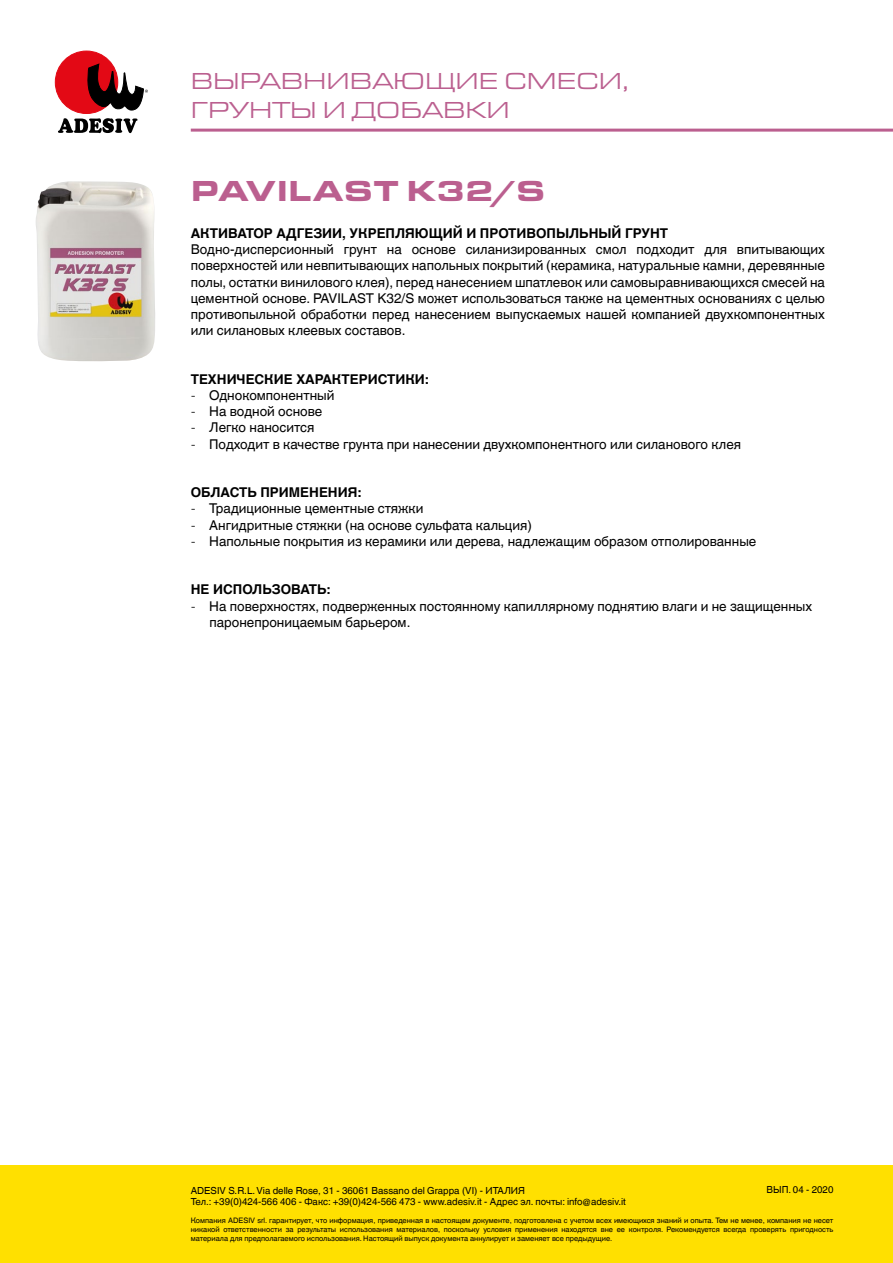
<style>
.page{position:relative;width:893px;height:1263px;background:#fff}
.page>*{position:absolute;margin:0;border:0;box-sizing:border-box;transform-origin:0 0}
.t1{font:900 30px "Eurostile Ext";color:#bb5f8f}
.t2{font:24px/28.8px "Eurostile Ext";color:#bb5f8f}
.t3{font:13.5px/16.2px "Helvetica World";color:#000;text-align:justify}
.t4{font:700 13.5px "Helvetica World";color:#000}
.t5{font:9.75px/11.7px "Helvetica World";color:#000}
.t6{font:7.5px/9px "Helvetica World";color:#000;text-align:justify}
.s1{font-family:"Helvetica Neue LT Std";font-weight:300}
</style>
<div class="page">
<div style="left:0;top:1165px;width:893px;height:98px;background:#ffe000"></div>
<svg style="left:58px;top:118px;width:79px;height:15px"></svg>
<div style="left:55px;top:51px;width:63px;height:62px;background:#e30915;border-radius:50%"></div>
<div style="left:55px;top:51px;width:63px;height:63px;border:1px solid #e30915;border-radius:50%"></div>
<svg style="left:87px;top:64px;width:61px;height:46px"></svg>
<hr style="left:191px;top:129px;width:702px;height:3px;background:#bb5f8f">
<img style="left:36px;top:181px;width:119px;height:180px">
<h2 class="t2" style="left:191px;top:65px;width:440px">ВЫРАВНИВАЮЩИЕ СМЕСИ,<br>ГРУНТЫ И ДОБАВКИ</h2>
<h1 class="t1" style="left:191px;top:169px;width:356px">PAVILAST K32/S</h1>
<p class="t4" style="left:191px;top:225px;width:479px">АКТИВАТОР АДГЕЗИИ, УКРЕПЛЯЮЩИЙ И ПРОТИВОПЫЛЬНЫЙ ГРУНТ</p>
<p class="t3" style="left:191px;top:241px;width:636px">Водно-дисперсионный грунт на основе силанизированных смол подходит для впитывающих поверхностей или невпитывающих напольных покрытий (керамика, натуральные камни, деревянные полы, остатки винилового клея), перед нанесением шпатлевок или самовыравнивающихся смесей на цементной основе. PAVILAST K32/S может использоваться также на цементных основаниях с целью противопыльной обработки перед нанесением выпускаемых нашей компанией двухкомпонентных или силановых клеевых составов.</p>
<p class="t4" style="left:191px;top:371px;width:239px">ТЕХНИЧЕСКИЕ ХАРАКТЕРИСТИКИ:</p>
<p class="t3" style="left:191px;top:387px;width:145px"><span class="s1">-</span> Однокомпонентный</p>
<p class="t3" style="left:191px;top:403px;width:133px"><span class="s1">-</span> На водной основе</p>
<p class="t3" style="left:191px;top:420px;width:125px"><span class="s1">-</span> Легко наносится</p>
<p class="t3" style="left:191px;top:436px;width:552px"><span class="s1">-</span> Подходит в качестве грунта при нанесении двухкомпонентного или силанового клея</p>
<p class="t4" style="left:191px;top:485px;width:172px">ОБЛАСТЬ ПРИМЕНЕНИЯ:</p>
<p class="t3" style="left:191px;top:501px;width:234px"><span class="s1">-</span> Традиционные цементные стяжки</p>
<p class="t3" style="left:191px;top:517px;width:343px"><span class="s1">-</span> Ангидритные стяжки (на основе сульфата кальция)</p>
<p class="t3" style="left:191px;top:533px;width:567px"><span class="s1">-</span> Напольные покрытия из керамики или дерева, надлежащим образом отполированные</p>
<p class="t4" style="left:191px;top:582px;width:141px">НЕ ИСПОЛЬЗОВАТЬ:</p>
<p class="t3" style="left:209px;top:598px;width:604px;text-indent:-19px"><span class="s1">-</span> На поверхностях, подверженных постоянному капиллярному поднятию влаги и не защищенных паронепроницаемым барьером.</p>
<p class="t5" style="left:766px;top:1184px;width:68px">ВЫП. 04 - 2020</p>
<p class="t5" style="left:191px;top:1184px;width:437px">ADESIV S.R.L. Via delle Rose, 31 - 36061 Bassano del Grappa (VI) - ИТАЛИЯ<br>Тел.: +39(0)424-566 406 - Факс: +39(0)424-566 473 - www.adesiv.it - Адрес эл. почты: info@adesiv.it</p>
<p class="t6" style="left:191px;top:1216px;width:644px">Компания ADESIV srl. гарантирует, что информация, приведенная в настоящем документе, подготовлена с учетом всех имеющихся знаний и опыта. Тем не менее, компания не несет никакой ответственности за результаты использования материалов, поскольку условия применения находятся вне ее контроля. Рекомендуется всегда проверять пригодность материала для предполагаемого использования. Настоящий выпуск документа аннулирует и заменяет все предыдущие.</p>
</div>
